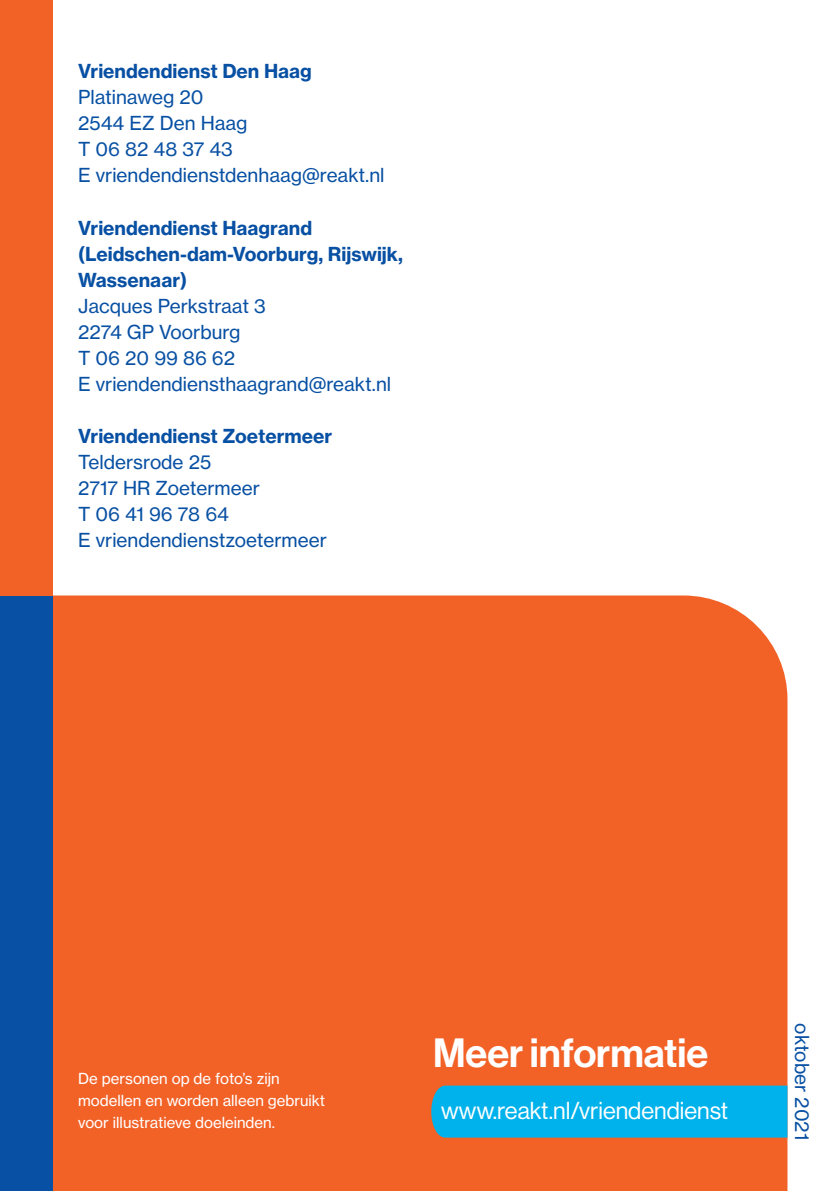
<style>
.page{position:relative;width:840px;height:1191px;background:#fff}
.page>*{position:absolute;margin:0;border:0;box-sizing:border-box;transform-origin:0 0}
.t1{font:40px "N Haas Grotesk DS Pro 65 Md";color:#fff}
.t2{font:24px "N Haas Grotesk DS Pro 55 Rg";color:#fff}
.t3{font:19px/26px "N Haas Grotesk TX Pro 55 Rg";color:#0850a3}
.t4{font:19px/26px "N Haas Grotesk TX Pro 75 Bd";color:#0850a3}
.t5{font:15px/22px "N Haas Grotesk TX Pro 55 Rg";color:#fff}
</style>
<div class="page">
<div style="left:52px;top:595px;width:735px;height:596px;background:#f26227"></div>
<div style="left:0;top:595px;width:52px;height:596px;background:#0850a3"></div>
<div style="left:0;top:0;width:52px;height:595px;background:#f26227"></div>
<div style="left:431px;top:1085px;width:356px;height:52px;background:#00b2eb"></div>
<p class="t4" style="left:78px;top:58px;width:235px">Vriendendienst Den Haag</p>
<p class="t3" style="left:78px;top:84px;width:308px">Platinaweg 20<br>2544 EZ Den Haag<br>T 06 82 48 37 43<br>E vriendendienstdenhaag@reakt.nl</p>
<p class="t4" style="left:78px;top:214px;width:326px">Vriendendienst Haagrand (Leidschen-dam-Voorburg, Rijswijk,<br>Wassenaar)</p>
<p class="t3" style="left:78px;top:292px;width:314px">Jacques Perkstraat 3<br>2274 GP Voorburg<br>T 06 20 99 86 62<br>E vriendendiensthaagrand@reakt.nl</p>
<p class="t4" style="left:78px;top:422px;width:255px">Vriendendienst Zoetermeer</p>
<p class="t3" style="left:78px;top:448px;width:250px">Teldersrode 25<br>2717 HR Zoetermeer<br>T 06 41 96 78 64<br>E vriendendienstzoetermeer</p>
<p class="t5" style="left:78px;top:1067px;width:248px">De personen op de foto’s zijn modellen en worden alleen gebruikt voor illustratieve doeleinden.</p>
<h1 class="t1" style="left:433px;top:1029px;width:276px">Meer informatie</h1>
<p class="t2" style="left:441px;top:1097px;width:288px">www.reakt.nl/vriendendienst</p>
<p class="t3" style="left:814px;top:1023px;width:118px;rotate:90deg">oktober 2021</p>
</div>
